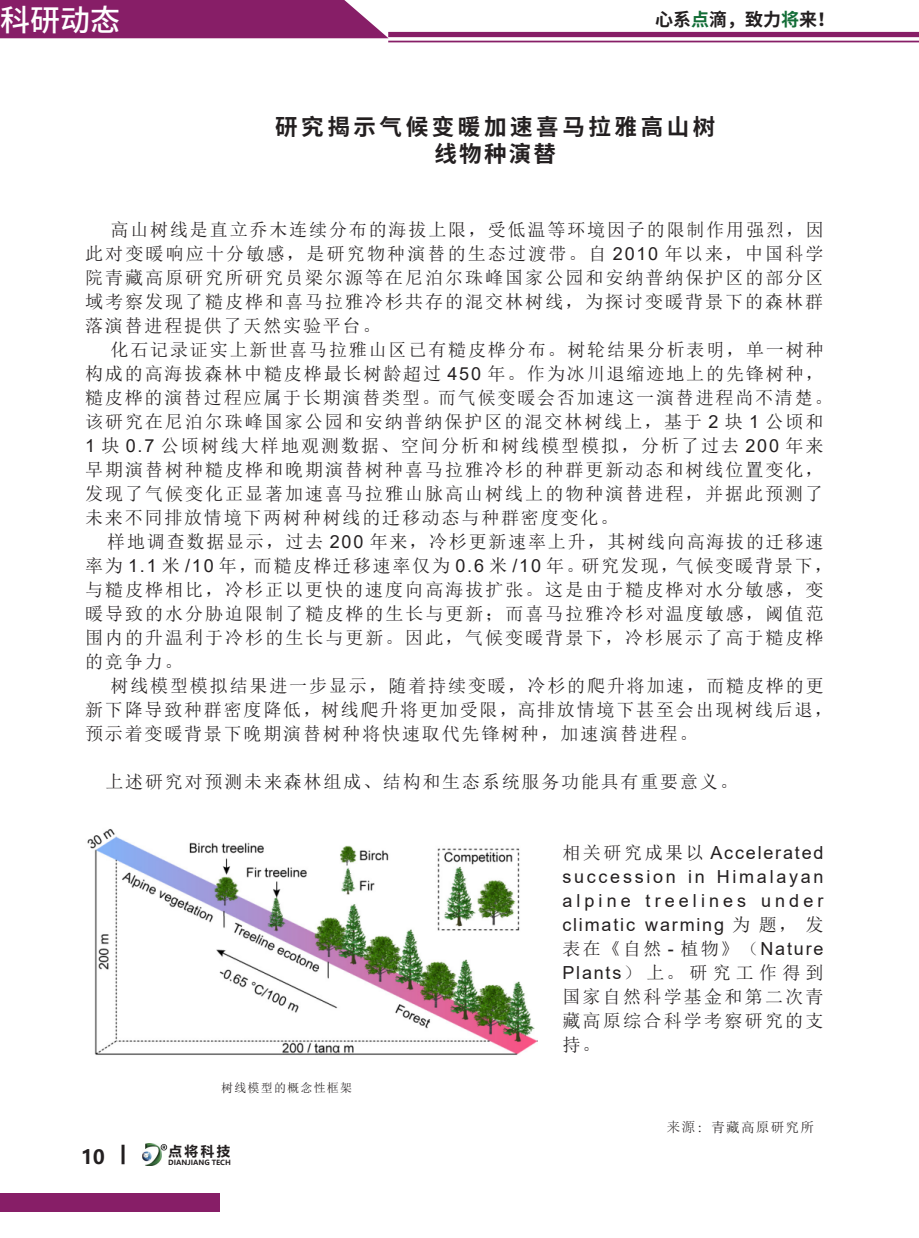
<style>
.page{position:relative;width:919px;height:1238px;background:#fff}
.page>*{position:absolute;margin:0;border:0;box-sizing:border-box;transform-origin:0 0}
.t1{font:500 30px "Source Han Sans CN";color:#fff}
.t2{font:700 22.5px/27px "Source Han Sans CN";letter-spacing:.16em;color:#231f20;text-align:center}
.t3{font:700 19.5px "Microsoft Ya Hei";color:#231f20}
.t4{font:18px/24px "Sim Sun";letter-spacing:.105em;color:#231f20}
.t5{font:18px/24px "Arial";letter-spacing:.15em;color:#231f20;text-align:justify}
.t6{font:700 18px "Source Han Sans CN";color:#231f20}
.t7{font:13.5px "Sim Sun";letter-spacing:.1em;color:#231f20}
.t8{font:700 13.5px "Microsoft Ya Hei";color:#231f20}
.t9{font:12px "Sim Sun";letter-spacing:.1em;color:#231f20}
.t10{font:700 7.05px "Microsoft Ya Hei";color:#231f20}
.s1{color:#136d37}
.s2{font-family:"Arial"}
.s3{font-family:"Sim Sun"}
.s4{font-family:"Adobe Song Std";font-weight:300}
</style>
<div class="page">
<div style="left:0;top:0;width:388px;height:38px;background:#871e67"></div>
<div style="left:0;top:1193px;width:219px;height:18px;background:#871e67"></div>
<img style="left:142px;top:1143px;width:19px;height:22px">
<hr style="left:121px;top:1144px;width:3px;height:20px;background:#231f20">
<svg style="left:161px;top:1144px;width:6px;height:6px"></svg>
<div style="left:388px;top:32px;width:530px;height:5px;background:#871e67"></div>
<hr style="left:388px;top:41px;width:530px;height:1px;background:#871e67">
<img style="left:87px;top:829px;width:450px;height:226px">
<h1 class="t1" style="left:0;top:3px;width:121px">科研动态</h1>
<p class="t6" style="left:655px;top:10px;width:181px">心系<span class="s1">点</span>滴，致力<span class="s1">将</span>来！</p>
<p class="t2" style="left:275px;top:113px;width:442px">研究揭示气候变暖加速喜马拉雅高山树线物种演替</p>
<p class="t4" style="left:85px;top:217px;width:740px;text-align:justify;text-indent:25px">高山树线是直立乔木连续分布的海拔上限，受低温等环境因子的限制作用强烈，因此对变暖响应十分敏感，是研究物种演替的生态过渡带。自 <span class="s2">2010</span> 年以来，中国科学院青藏高原研究所研究员梁尔源等在尼泊尔珠峰国家公园和安纳普纳保护区的部分区域考察发现了糙皮桦和喜马拉雅冷杉共存的混交林树线，为探讨变暖背景下的森林群落演替进程提供了天然实验平台。</p>
<p class="t4" style="left:85px;top:337px;width:748px;text-indent:25px">化石记录证实上新世喜马拉雅山区已有糙皮桦分布。树轮结果分析表明，单一树种构成的高海拔森林中糙皮桦最长树龄超过 <span class="s2">450</span> 年。作为冰川退缩迹地上的先锋树种，糙皮桦的演替过程应属于长期演替类型。而气候变暖会否加速这一演替进程尚不清楚。</p>
<p class="t4" style="left:85px;top:409px;width:739px;text-align:justify">该研究在尼泊尔珠峰国家公园和安纳普纳保护区的混交林树线上，基于 <span class="s2">2</span> 块 <span class="s2">1</span> 公顷和<span class="s2">1</span> 块 <span class="s2">0.7</span> 公顷树线大样地观测数据、空间分析和树线模型模拟，分析了过去 <span class="s2">200</span> 年来早期演替树种糙皮桦和晚期演替树种喜马拉雅冷杉的种群更新动态和树线位置变化，发现了气候变化正显著加速喜马拉雅山脉高山树线上的物种演替进程，并据此预测了未来不同排放情境下两树种树线的迁移动态与种群密度变化。</p>
<p class="t4" style="left:85px;top:529px;width:748px;text-indent:22px">样地调查数据显示，过去 <span class="s2">200</span> 年来，冷杉更新速率上升，其树线向高海拔的迁移速率为 <span class="s2">1.1</span> 米 <span class="s2">/10</span> 年，而糙皮桦迁移速率仅为 <span class="s2">0.6</span> 米 <span class="s2">/10</span> 年。研究发现，气候变暖背景下，与糙皮桦相比，冷杉正以更快的速度向高海拔扩张。这是由于糙皮桦对水分敏感，变暖导致的水分胁迫限制了糙皮桦的生长与更新；而喜马拉雅冷杉对温度敏感，阈值范围内的升温利于冷杉的生长与更新。因此，气候变暖背景下，冷杉展示了高于糙皮桦的竞争力。</p>
<p class="t4" style="left:85px;top:673px;width:748px;text-indent:25px">树线模型模拟结果进一步显示，随着持续变暖，冷杉的爬升将加速，而糙皮桦的更新下降导致种群密度降低，树线爬升将更加受限，高排放情境下甚至会出现树线后退，预示着变暖背景下晚期演替树种将快速取代先锋树种，加速演替进程。</p>
<p class="t4" style="left:105px;top:769px;width:633px">上述研究对预测未来森林组成、结构和生态系统服务功能具有重要意义。</p>
<p class="t3" style="left:81px;top:1142px;width:26px">10</p>
<p class="t9" style="left:221px;top:1081px;width:132px">树线模型的概念性框架</p>
<p class="t8" style="left:168px;top:1141px;width:64px">点将科技</p>
<p class="t10" style="left:168px;top:1157px;width:64px">DIANJIANG TECH</p>
<p class="t5" style="left:562px;top:840px;width:263px"><span class="s3">相关研究成果以</span> Accelerated succession in Himalayan alpine treelines under climatic warming <span class="s3">为题，发表在《自然</span> - <span class="s3">植物》（</span>Nature Plants<span class="s3">）上。研究工作得到国家自然科学基金和第二次青藏高原综合科学考察研究的支持。</span></p>
<p class="t7" style="left:666px;top:1120px;width:149px"><span class="s4">来源：</span>青藏高原研究所</p>
</div>
